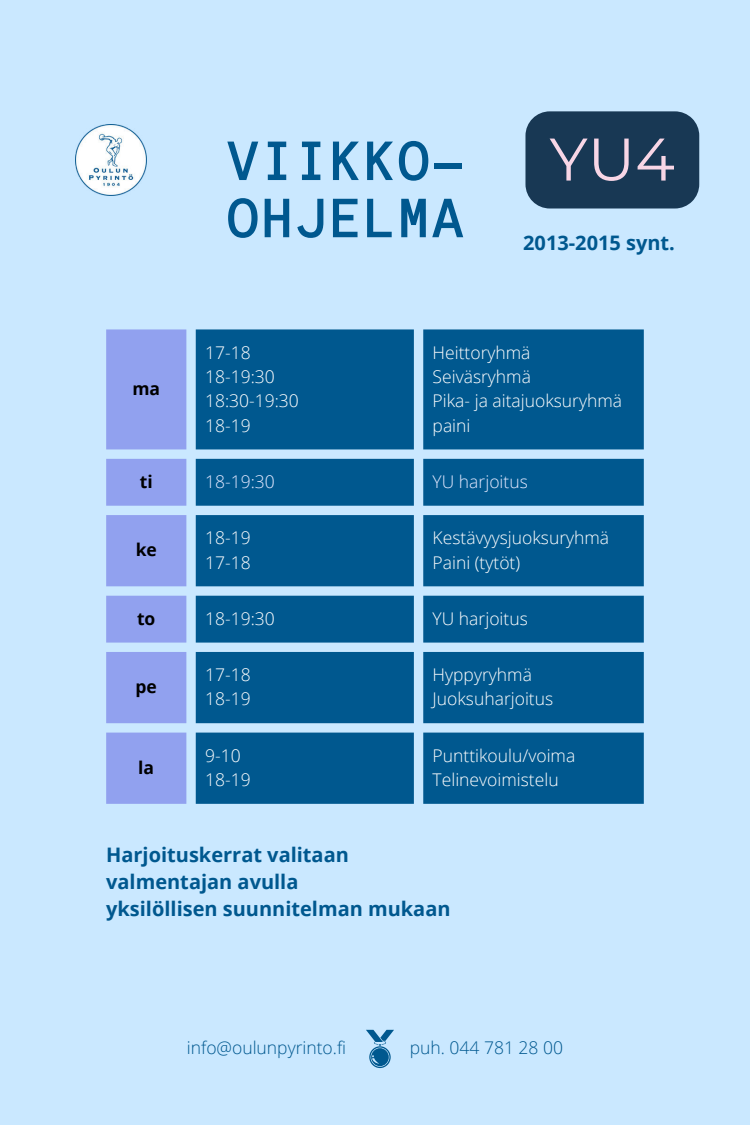
<style>
.page{position:relative;width:750px;height:1125px;background:#cae8ff}
.page>*{position:absolute;margin:0;border:0;box-sizing:border-box;transform-origin:0 0}
.t1{font:700 60.38px/57.2px "Anonymous Pro";letter-spacing:.02em;color:#00588f}
.t2{font:60px "Montserrat";color:#f8d6e6}
.t3{font:700 20px/27.2px "Open Sans";color:#00588f}
.t4{font:300 17.5px/24.4px "Open Sans";color:#fff}
.t5{font:300 17.5px "Open Sans";color:#00588f}
.t6{font:300 17.5px "Open Sans";color:#e3e8ff}
.t7{font:700 17.5px "Open Sans";color:#000}
</style>
<div class="page">
<img style="left:75px;top:125px;width:71px;height:71px">
<svg style="left:106px;top:329px;width:80px;height:475px;background:#96a8f0"></svg>
<svg style="left:196px;top:329px;width:448px;height:475px;background:#18699c"></svg>
<svg style="left:366px;top:1030px;width:28px;height:38px"></svg>
<div style="left:525px;top:111px;width:174px;height:97px;background:#183854"></div>
<p class="t7" style="left:132px;top:376px;width:29px">ma</p>
<h1 class="t1" style="left:229px;top:130px;width:239px">VIIKKO-<br>OHJELMA</h1>
<h2 class="t2" style="left:550px;top:118px;width:127px">YU4</h2>
<p class="t3" style="left:523px;top:228px;width:153px">2013-2015 synt.</p>
<p class="t4" style="left:205px;top:340px;width:95px">17-18<br>18-19:30<br>18:30-19:30<br>18-19</p>
<p class="t4" style="left:433px;top:340px;width:191px">Heittoryhmä<br>Seiväsryhmä<br>Pika- ja aitajuoksuryhmä paini</p>
<p class="t7" style="left:140px;top:469px;width:14px">ti</p>
<p class="t6" style="left:205px;top:470px;width:71px">18-19:30</p>
<p class="t6" style="left:433px;top:470px;width:97px">YU harjoitus</p>
<p class="t7" style="left:136px;top:538px;width:23px">ke</p>
<p class="t4" style="left:205px;top:525px;width:47px">18-19<br>17-18</p>
<p class="t4" style="left:433px;top:525px;width:178px">Kestävyysjuoksuryhmä<br>Paini (tytöt)</p>
<p class="t7" style="left:137px;top:606px;width:20px">to</p>
<p class="t4" style="left:205px;top:606px;width:71px">18-19:30</p>
<p class="t4" style="left:433px;top:606px;width:97px">YU harjoitus</p>
<p class="t7" style="left:136px;top:675px;width:23px">pe</p>
<p class="t4" style="left:205px;top:662px;width:47px">17-18<br>18-19</p>
<p class="t4" style="left:433px;top:662px;width:122px">Hyppyryhmä<br>Juoksuharjoitus</p>
<p class="t7" style="left:138px;top:755px;width:17px">la</p>
<p class="t4" style="left:205px;top:743px;width:47px">9-10<br>18-19</p>
<p class="t4" style="left:433px;top:743px;width:144px">Punttikoulu/voima<br>Telinevoimistelu</p>
<p class="t3" style="left:106px;top:841px;width:346px">Harjoituskerrat valitaan valmentajan avulla<br>yksilöllisen suunnitelman mukaan</p>
<p class="t5" style="left:187px;top:1036px;width:161px">info@oulunpyrinto.fi</p>
<p class="t5" style="left:410px;top:1036px;width:155px">puh. 044 781 28 00</p>
</div>
